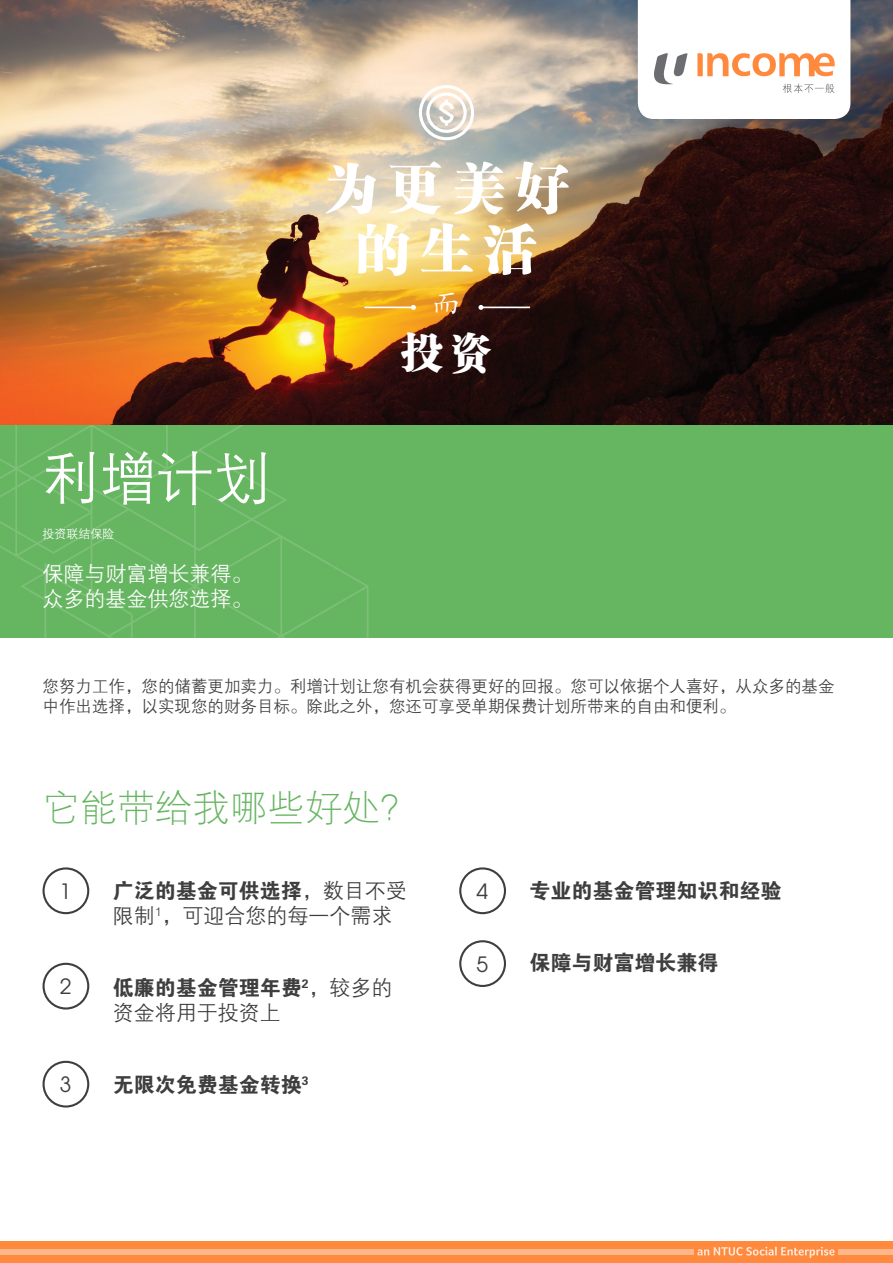
<style>
.page{position:relative;width:893px;height:1263px;background:#fff}
.page>*{position:absolute;margin:0;border:0;box-sizing:border-box;transform-origin:0 0}
.t1{font:57px "FZZDXJW GB1 0";color:#fff}
.t2{font:54px/61.7px "FZCSJW GB1 0";letter-spacing:.18em;color:#fff;text-align:center}
.t3{font:42px "FZCSJW GB1 0";color:#fff}
.t4{font:37.5px "FZXDXJW GB1 0";color:#66b561}
.t5{font:30px "FZKTJW GB1 0";color:#fff}
.t6{font:21px "FZDHTJW GB1 0";color:#3e3e3f}
.t7{font:21px "FZZDXJW GB1 0";color:#3e3e3f}
.t8{font:21px/25.2px "FZZDXJW GB1 0";color:#fff}
.t9{font:21px "Avant Garde";color:#3e3e3f}
.t10{font:16.5px/19.8px "FZZDXJW GB1 0";color:#3e3e3f}
.t11{font:12px "FZZDXJW GB1 0";color:#fff}
.s1{font-family:"FZZDXJW GB1 0"}
</style>
<div class="page">
<div style="left:0;top:1242px;width:893px;height:21px;background:#ff893d"></div>
<img style="left:0;top:0;width:893px;height:425px">
<div style="left:0;top:425px;width:893px;height:213px;background:#66b561"></div>
<svg style="left:0;top:425px;width:369px;height:213px"></svg>
<div style="left:43px;top:867px;width:46px;height:47px;border:2px solid #3e3e3f;border-radius:50%"></div>
<div style="left:459px;top:867px;width:47px;height:47px;border:2px solid #3e3e3f;border-radius:50%"></div>
<div style="left:43px;top:963px;width:46px;height:46px;border:2px solid #3e3e3f;border-radius:50%"></div>
<div style="left:459px;top:940px;width:47px;height:47px;border:2px solid #3e3e3f;border-radius:50%"></div>
<div style="left:43px;top:1061px;width:46px;height:46px;border:2px solid #3e3e3f;border-radius:50%"></div>
<hr style="left:364px;top:307px;width:49px;height:1px;background:#fff">
<svg style="left:411px;top:305px;width:5px;height:5px"></svg>
<hr style="left:481px;top:307px;width:49px;height:1px;background:#fff">
<svg style="left:478px;top:305px;width:5px;height:5px"></svg>
<svg style="left:419px;top:85px;width:55px;height:55px"></svg>
<svg style="left:638px;top:0;width:212px;height:119px"></svg>
<svg style="left:697px;top:1247px;width:138px;height:11px"></svg>
<div style="left:0;top:1249px;width:693px;height:6px;background:#ffb789"></div>
<div style="left:839px;top:1249px;width:54px;height:6px;background:#ffb789"></div>
<h2 class="t2" style="left:324px;top:159px;width:247px">为更美好的生活</h2>
<h3 class="t5" style="left:431px;top:288px;width:31px">而</h3>
<h1 class="t1" style="left:43px;top:448px;width:229px">利增计划</h1>
<p class="t11" style="left:43px;top:528px;width:73px">投资联结保险</p>
<p class="t8" style="left:43px;top:561px;width:211px">保障与财富增长兼得。众多的基金供您选择。</p>
<h3 class="t3" style="left:401px;top:329px;width:93px">投资</h3>
<p class="t10" style="left:43px;top:677px;width:793px">您努力工作，您的储蓄更加卖力。利增计划让您有机会获得更好的回报。您可以依据个人喜好，从众多的基金中作出选择，以实现您的财务目标。除此之外，您还可享受单期保费计划所带来的自由和便利。</p>
<h3 class="t4" style="left:43px;top:788px;width:376px">它能带给我哪些好处？</h3>
<p class="t6" style="left:113px;top:879px;width:295px">广泛的基金可供选择<span class="s1">，数目不受</span></p>
<p class="t7" style="left:113px;top:905px;width:281px">限制<sup>1</sup>，可迎合您的每一个需求</p>
<p class="t9" style="left:60px;top:879px;width:13px">1</p>
<p class="t9" style="left:476px;top:879px;width:13px">4</p>
<p class="t9" style="left:60px;top:974px;width:13px">2</p>
<p class="t9" style="left:60px;top:1072px;width:13px">3</p>
<p class="t6" style="left:113px;top:976px;width:281px">低廉的基金管理年费<sup>2</sup><span class="s1">，较多的</span></p>
<p class="t7" style="left:113px;top:1002px;width:169px">资金将用于投资上</p>
<p class="t6" style="left:113px;top:1073px;width:197px">无限次免费基金转换<sup>3</sup></p>
<p class="t9" style="left:476px;top:952px;width:13px">5</p>
<p class="t6" style="left:529px;top:879px;width:253px">专业的基金管理知识和经验</p>
<p class="t6" style="left:529px;top:951px;width:190px">保障与财富增长兼得</p>
</div>
